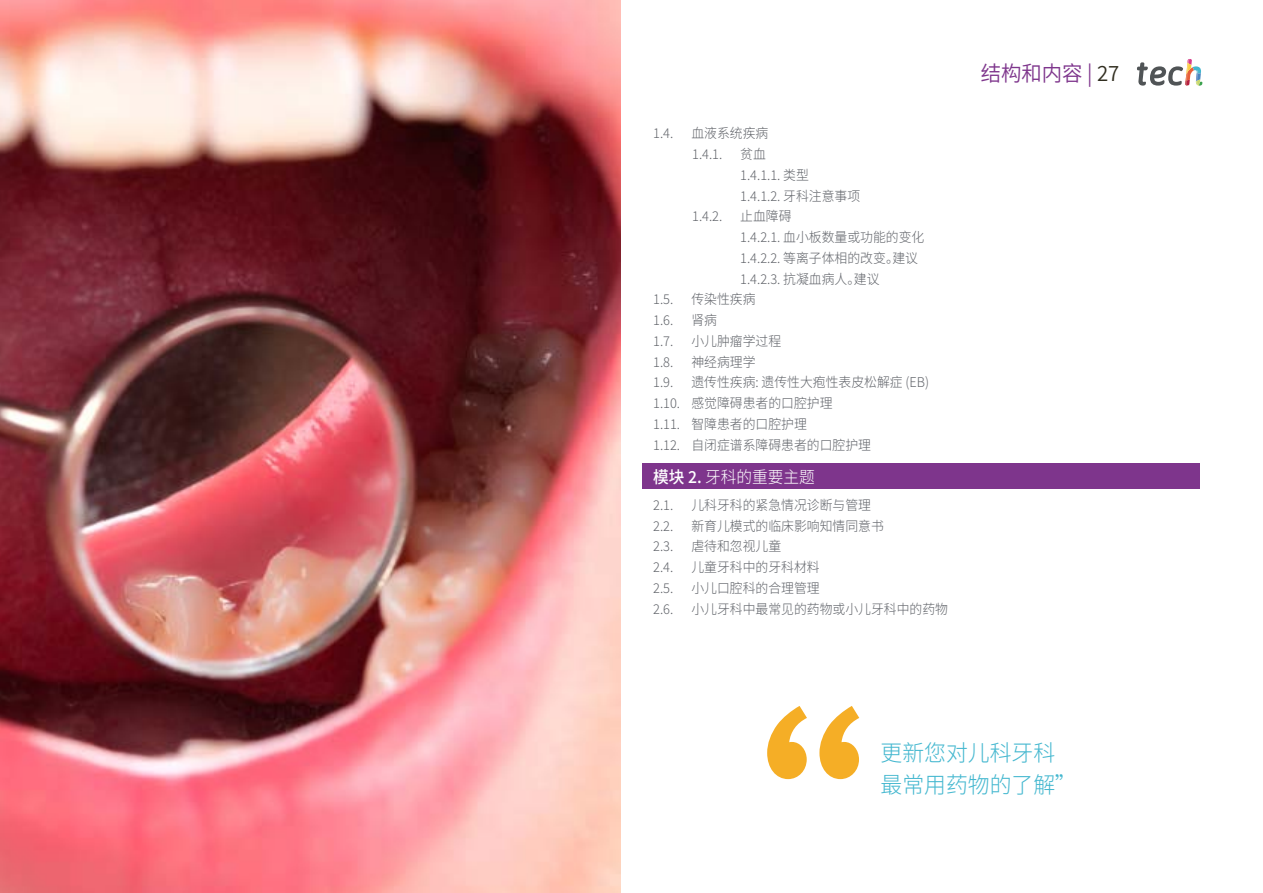
<style>
.page{position:relative;width:1263px;height:893px;background:#fff}
.page>*{position:absolute;margin:0;border:0;box-sizing:border-box;transform-origin:0 0}
.t1{font:300 22.5px/31.5px "Source Han Sans CN";color:#43b7cf}
.t2{font:21px "Source Han Sans CN";color:#7e358c}
.t3{font:300 16.5px "Source Han Sans CN";color:#fff;scale:.95 1}
.t4{font:300 13.5px/20.7px "Source Han Sans CN";color:#61646a;scale:.95 1}
.s1{font-weight:500}
.s2{color:#312e20}
</style>
<div class="page">
<img style="left:0;top:0;width:621px;height:893px">
<div style="left:642px;top:463px;width:557px;height:26px;background:#7e358c"></div>
<svg style="left:767px;top:706px;width:92px;height:73px"></svg>
<svg style="left:1137px;top:59px;width:65px;height:27px"></svg>
<p class="t4" style="left:653px;top:123px;width:23px">1.4.</p>
<p class="t4" style="left:691px;top:123px;width:83px">血液系统疾病<br>1.4.1.</p>
<p class="t4" style="left:740px;top:144px;width:128px">贫血<br>1.4.1.1. 类型<br>1.4.1.2. 牙科注意事项</p>
<p class="t4" style="left:692px;top:206px;width:33px">1.4.2.</p>
<p class="t4" style="left:740px;top:206px;width:195px">止血障碍<br>1.4.2.1. 血小板数量或功能的变化<br>1.4.2.2. 等离子体相的改变。建议<br>1.4.2.3. 抗凝血病人。建议</p>
<p class="t4" style="left:653px;top:289px;width:23px">1.5.</p>
<p class="t4" style="left:691px;top:289px;width:69px">传染性疾病</p>
<p class="t4" style="left:653px;top:310px;width:23px">1.6.</p>
<p class="t4" style="left:691px;top:310px;width:29px">肾病</p>
<p class="t4" style="left:653px;top:331px;width:23px">1.7.</p>
<p class="t4" style="left:691px;top:331px;width:96px">小儿肿瘤学过程</p>
<p class="t4" style="left:653px;top:352px;width:23px">1.8.</p>
<p class="t4" style="left:691px;top:352px;width:69px">神经病理学</p>
<p class="t4" style="left:653px;top:372px;width:23px">1.9.</p>
<p class="t4" style="left:653px;top:372px;width:292px;text-indent:38px">遗传性疾病: 遗传性大疱性表皮松解症 (EB)<br>1.10. 感觉障碍患者的口腔护理<br>1.11. 智障患者的口腔护理<br>1.12. 自闭症谱系障碍患者的口腔护理</p>
<p class="t3" style="left:653px;top:467px;width:172px"><span class="s1">模块 2.</span> 牙科的重要主题</p>
<p class="t4" style="left:653px;top:495px;width:23px">2.1.</p>
<p class="t4" style="left:691px;top:495px;width:190px">儿科牙科的紧急情况诊断与管理</p>
<p class="t4" style="left:653px;top:516px;width:23px">2.2.</p>
<p class="t4" style="left:691px;top:516px;width:204px">新育儿模式的临床影响知情同意书</p>
<p class="t4" style="left:653px;top:536px;width:23px">2.3.</p>
<p class="t4" style="left:691px;top:536px;width:96px">虐待和忽视儿童</p>
<p class="t4" style="left:653px;top:557px;width:23px">2.4.</p>
<p class="t4" style="left:691px;top:557px;width:136px">儿童牙科中的牙科材料</p>
<p class="t4" style="left:653px;top:578px;width:23px">2.5.</p>
<p class="t4" style="left:691px;top:578px;width:136px">小儿口腔科的合理管理</p>
<p class="t4" style="left:653px;top:599px;width:23px">2.6.</p>
<p class="t4" style="left:691px;top:599px;width:272px">小儿牙科中最常见的药物或小儿牙科中的药物</p>
<h2 class="t2" style="left:981px;top:61px;width:140px">结构和内容 | <span class="s2">27</span></h2>
<h1 class="t1" style="left:880px;top:738px;width:198px">更新您对儿科牙科最常用药物的了解”</h1>
</div>
